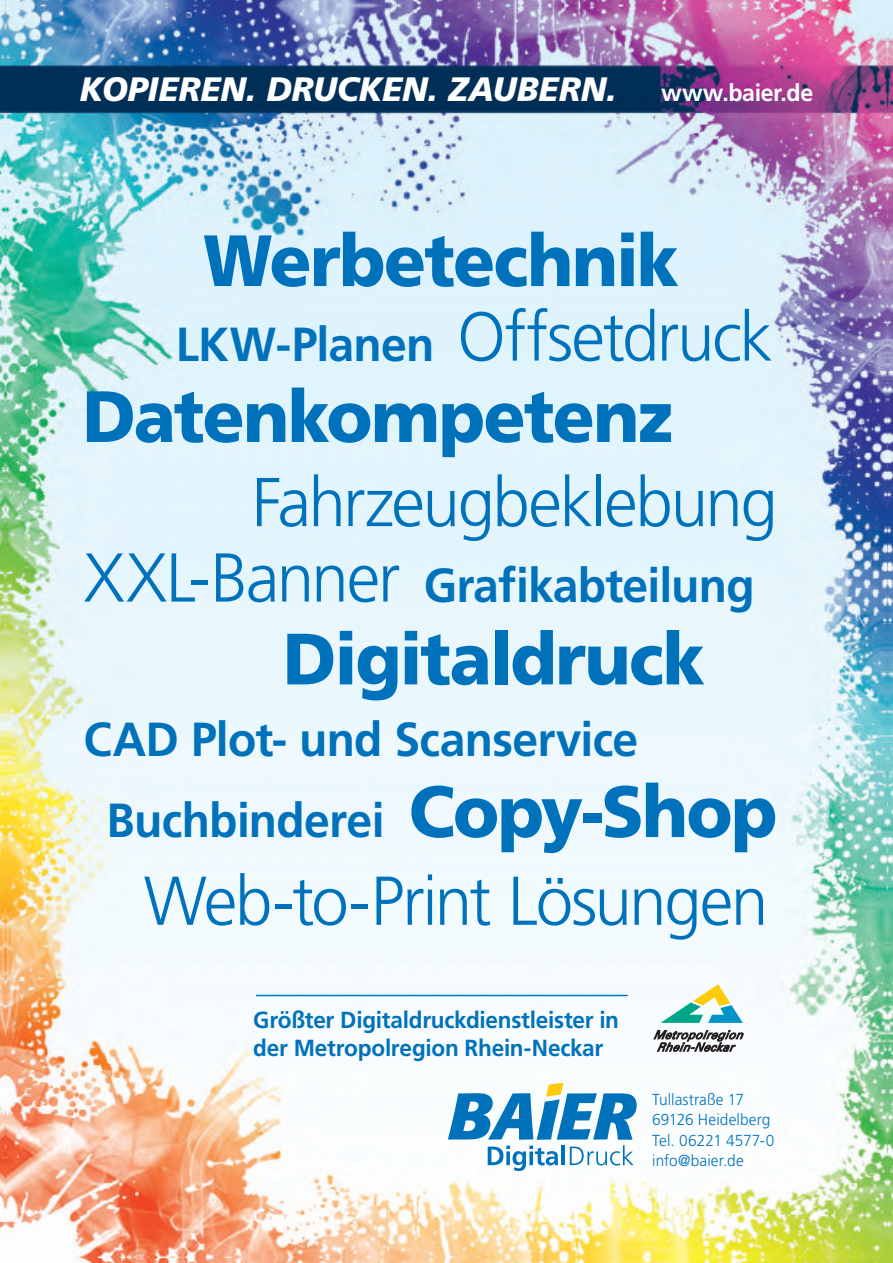
<style>
.page{position:relative;width:893px;height:1263px;background:#fff}
.page>*{position:absolute;margin:0;border:0;box-sizing:border-box;transform-origin:0 0}
.t1{font:900 72.6px/155.9px "Frutiger";letter-spacing:-.025em;color:#0072bc;text-align:right;scale:.95 1}
.t2{font:300 69px "Frutiger";letter-spacing:-.035em;color:#0072bc}
.t3{font:700 47.7px "Frutiger";letter-spacing:-.015em;color:#0072bc}
.t4{font:italic 900 33.9px "Frutiger";color:#fff}
.t5{font:700 23.85px "Frutiger";letter-spacing:-.015em;color:#fff}
.t6{font:700 23.25px/28px "Frutiger";letter-spacing:-.01em;color:#0072bc}
.t7{font:300 15.9px/20.1px "Frutiger";letter-spacing:.005em;color:#0072bc}
.s1{font-weight:700;font-size:47.7px}
.s2{font-weight:300;font-size:69px}
.s3{font-weight:900;font-size:72.6px}
</style>
<div class="page">
<img style="left:0;top:6px;width:6px;height:1226px">
<img style="left:887px;top:6px;width:6px;height:1251px">
<img style="left:6px;top:0;width:881px;height:1263px">
<svg style="left:0;top:0;width:6px;height:6px"></svg>
<svg style="left:887px;top:0;width:6px;height:6px"></svg>
<svg style="left:887px;top:1257px;width:6px;height:6px"></svg>
<svg style="left:448px;top:1083px;width:189px;height:88px"></svg>
<svg style="left:654px;top:1030px;width:89px;height:22px"></svg>
<svg style="left:660px;top:984px;width:83px;height:39px"></svg>
<hr style="left:256px;top:995px;width:372px;height:1px;background:#0072bc">
<p class="t4" style="left:80px;top:69px;width:538px">KOPIEREN. DRUCKEN. ZAUBERN.</p>
<p class="t5" style="left:661px;top:79px;width:153px">www.baier.de</p>
<h1 class="t1" style="left:82px;top:182px;width:629px">Werbetechnik<br>Datenkompetenz</h1>
<h2 class="t2" style="left:176px;top:298px;width:599px"><span class="s1">LKW-Planen</span> Offsetdruck</h2>
<h2 class="t2" style="left:252px;top:463px;width:527px">Fahrzeugbeklebung</h2>
<p class="t3" style="left:84px;top:557px;width:672px"><span class="s2">XXL-Banner</span> Grafikabteilung</p>
<h1 class="t1" style="left:283px;top:580px;width:446px">Digitaldruck</h1>
<p class="t3" style="left:84px;top:711px;width:556px">CAD Plot- und Scanservice</p>
<p class="t3" style="left:107px;top:792px;width:672px">Buchbinderei <span class="s3">Copy-Shop</span></p>
<h2 class="t2" style="left:144px;top:862px;width:626px">Web-to-Print Lösungen</h2>
<p class="t6" style="left:253px;top:1005px;width:367px">Größter Digitaldruckdienstleister in der Metropolregion Rhein-Neckar</p>
<p class="t7" style="left:652px;top:1090px;width:124px">Tullastraße 17<br>69126 Heidelberg<br>Tel. 06221 4577-0 info@baier.de</p>
</div>
